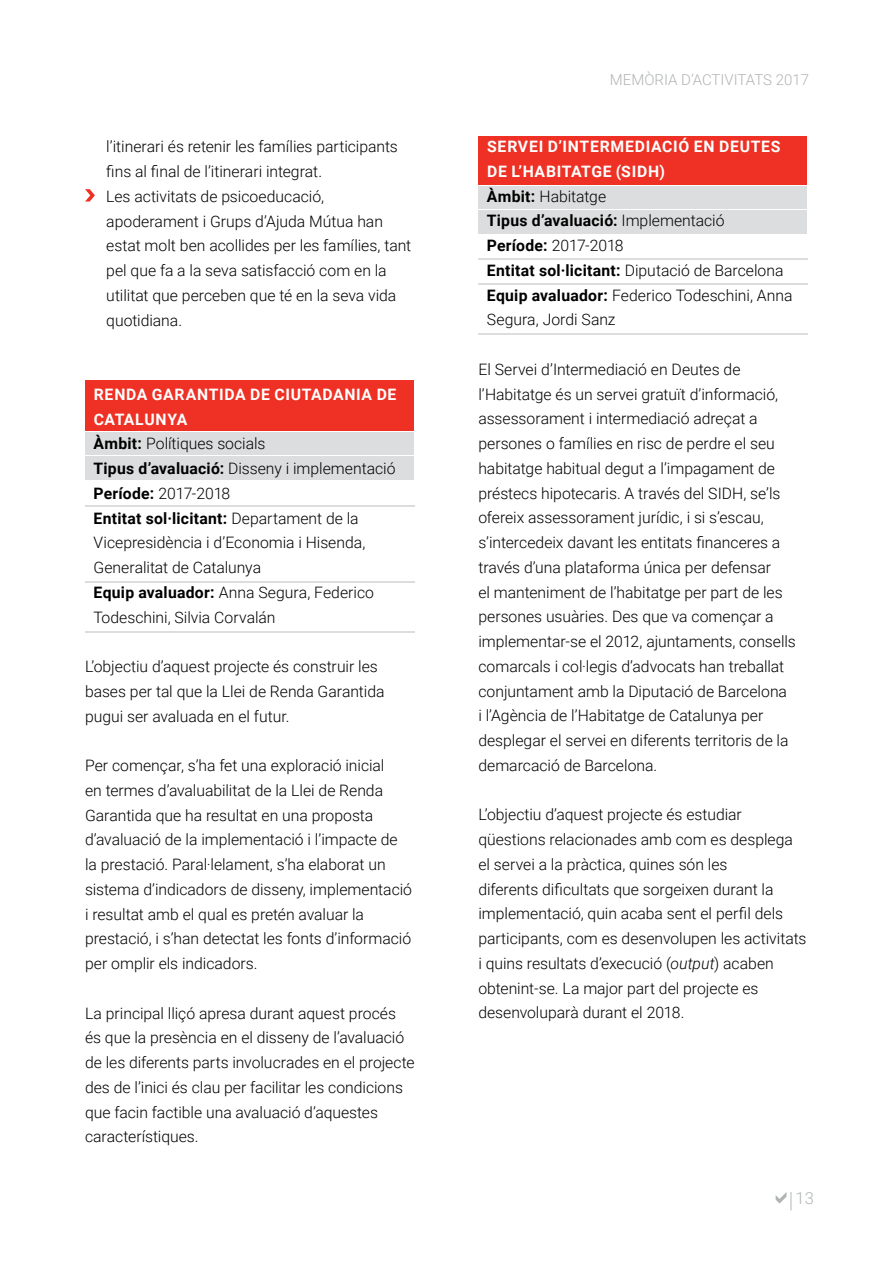
<style>
.page{position:relative;width:893px;height:1263px;background:#fff}
.page>*{position:absolute;margin:0;border:0;box-sizing:border-box;transform-origin:0 0}
.t1{font:300 16.5px "Roboto";color:#b1b4b6}
.t2{font:300 15.75px/24.8px "Roboto";color:#000}
.t3{font:300 15px "Roboto";color:#b1b4b6}
.s1{font-weight:700;color:#fff}
.s2{font-weight:700}
.s3{font-style:italic}
</style>
<div class="page">
<svg style="left:776px;top:1192px;width:16px;height:18px"></svg>
<div style="left:478px;top:186px;width:328px;height:23px;background:#dcddde"></div>
<div style="left:85px;top:432px;width:329px;height:23px;background:#dcddde"></div>
<div style="left:478px;top:210px;width:328px;height:24px;background:#dcddde"></div>
<div style="left:85px;top:456px;width:329px;height:24px;background:#dcddde"></div>
<hr style="left:85px;top:631px;width:330px;height:1px;background:#dcddde">
<hr style="left:478px;top:258px;width:330px;height:2px;background:#dcddde">
<hr style="left:478px;top:283px;width:330px;height:2px;background:#dcddde">
<hr style="left:478px;top:333px;width:330px;height:1px;background:#dcddde">
<hr style="left:85px;top:581px;width:330px;height:1px;background:#dcddde">
<div style="left:478px;top:136px;width:328px;height:48px;background:#ee3124"></div>
<div style="left:85px;top:380px;width:329px;height:50px;background:#ee3124"></div>
<hr style="left:85px;top:505px;width:330px;height:2px;background:#dcddde">
<svg style="left:85px;top:189px;width:10px;height:13px"></svg>
<p class="t2" style="left:106px;top:134px;width:307px">l’itinerari és retenir les famílies participants fins al final de l’itinerari integrat.<br>Les activitats de psicoeducació, apoderament i Grups d’Ajuda Mútua han estat molt ben acollides per les famílies, tant pel que fa a la seva satisfacció com en la utilitat que perceben que té en la seva vida quotidiana.</p>
<p class="t2" style="left:94px;top:381px;width:304px"><span class="s1">RENDA GARANTIDA DE CIUTADANIA DE<br>CATALUNYA<br></span><span class="s2">Àmbit:</span> Polítiques socials<br><span class="s2">Tipus d’avaluació:</span> Disseny i implementació<br><span class="s2">Període:</span> 2017-2018<br><span class="s2">Entitat sol·licitant:</span> Departament de la<br>Vicepresidència i d’Economia i Hisenda,<br>Generalitat de Catalunya<br><span class="s2">Equip avaluador:</span> Anna Segura, Federico<br>Todeschini, Silvia Corvalán</p>
<p class="t2" style="left:85px;top:653px;width:301px">L’objectiu d’aquest projecte és construir les bases per tal que la Llei de Renda Garantida pugui ser avaluada en el futur.</p>
<p class="t2" style="left:85px;top:752px;width:329px">Per començar, s’ha fet una exploració inicial<br>en termes d’avaluabilitat de la Llei de Renda Garantida que ha resultat en una proposta d’avaluació de la implementació i l’impacte de la prestació. Paral·lelament, s’ha elaborat un sistema d’indicadors de disseny, implementació i resultat amb el qual es pretén avaluar la prestació, i s’han detectat les fonts d’informació per omplir els indicadors.</p>
<p class="t2" style="left:85px;top:1000px;width:331px">La principal lliçó apresa durant aquest procés és que la presència en el disseny de l’avaluació de les diferents parts involucrades en el projecte des de l’inici és clau per facilitar les condicions que facin factible una avaluació d’aquestes característiques.</p>
<p class="t3" style="left:610px;top:69px;width:201px">MEMÒRIA D’ACTIVITATS 2017</p>
<p class="t2" style="left:487px;top:134px;width:307px"><span class="s1">SERVEI D’INTERMEDIACIÓ EN DEUTES<br>DE L’HABITATGE (SIDH)<br></span><span class="s2">Àmbit:</span> Habitatge<br><span class="s2">Tipus d’avaluació:</span> Implementació<br><span class="s2">Període:</span> 2017-2018<br><span class="s2">Entitat sol·licitant:</span> Diputació de Barcelona<br><span class="s2">Equip avaluador:</span> Federico Todeschini, Anna<br>Segura, Jordi Sanz</p>
<p class="t2" style="left:478px;top:356px;width:319px">El Servei d’Intermediació en Deutes de l’Habitatge és un servei gratuït d’informació, assessorament i intermediació adreçat a persones o famílies en risc de perdre el seu habitatge habitual degut a l’impagament de préstecs hipotecaris. A través del SIDH, se’ls ofereix assessorament jurídic, i si s’escau, s’intercedeix davant les entitats financeres a través d’una plataforma única per defensar<br>el manteniment de l’habitatge per part de les persones usuàries. Des que va començar a implementar-se el 2012, ajuntaments, consells comarcals i col·legis d’advocats han treballat conjuntament amb la Diputació de Barcelona<br>i l’Agència de l’Habitatge de Catalunya per desplegar el servei en diferents territoris de la demarcació de Barcelona.</p>
<p class="t2" style="left:478px;top:802px;width:330px">L’objectiu d’aquest projecte és estudiar qüestions relacionades amb com es desplega el servei a la pràctica, quines són les<br>diferents dificultats que sorgeixen durant la implementació, quin acaba sent el perfil dels participants, com es desenvolupen les activitats i quins resultats d’execució (<span class="s3">output</span>) acaben obtenint-se. La major part del projecte es desenvoluparà durant el 2018.</p>
<p class="t1" style="left:796px;top:1187px;width:20px">13</p>
</div>
